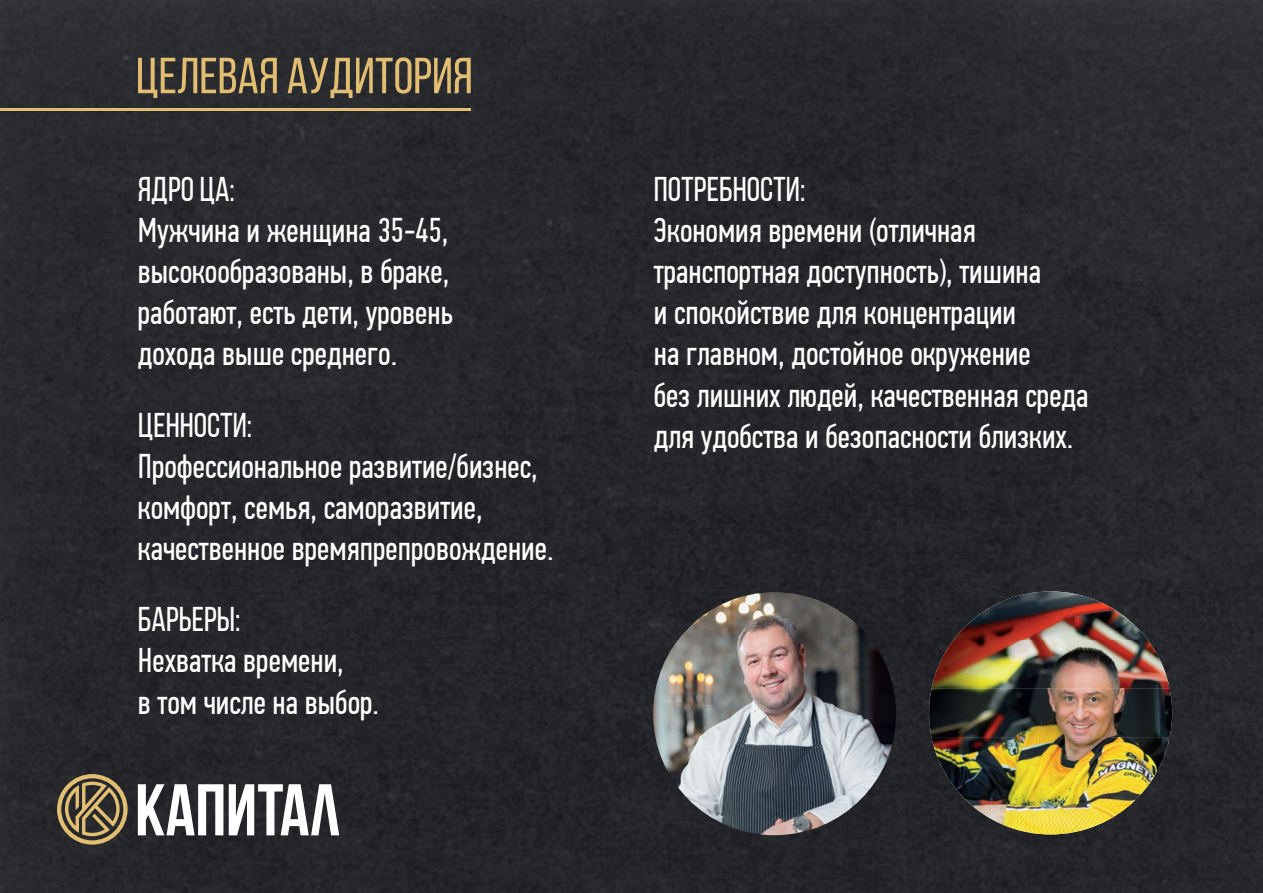
<style>
.page{position:relative;width:1263px;height:893px;background:#26282c}
.page>*{position:absolute;margin:0;border:0;box-sizing:border-box;transform-origin:0 0}
.t1{font:50.7px "Bebas Neue";color:#e1be72}
.t2{font:34.35px/41.1px "PF Din Text Comp Pro";color:#fff}
.t3{font:34.35px "Bebas Neue";color:#fff}
</style>
<div class="page">
<svg style="left:138px;top:784px;width:85px;height:51px"></svg>
<svg style="left:229px;top:784px;width:110px;height:51px"></svg>
<svg style="left:57px;top:774px;width:71px;height:71px"></svg>
<hr style="left:0;top:109px;width:471px;height:2px;background:#e1be72">
<img style="left:653px;top:592px;width:243px;height:243px;border-radius:121px">
<img style="left:953px;top:591px;width:122px;height:49px">
<img style="left:1075px;top:594px;width:73px;height:46px">
<img style="left:931px;top:640px;width:239px;height:49px">
<img style="left:929px;top:689px;width:243px;height:48px">
<img style="left:931px;top:737px;width:239px;height:49px">
<img style="left:953px;top:786px;width:122px;height:48px">
<img style="left:1075px;top:786px;width:73px;height:46px">
<h1 class="t1" style="left:136px;top:48px;width:339px">ЦЕЛевая аудитория</h1>
<p class="t3" style="left:138px;top:170px;width:99px">ядро ЦА:</p>
<p class="t2" style="left:138px;top:210px;width:317px">Мужчина и женщина 35-45, высокообразованы, в браке, работают, есть дети, уровень дохода выше среднего.</p>
<p class="t3" style="left:138px;top:406px;width:116px">ЦЕнности:</p>
<p class="t2" style="left:138px;top:446px;width:417px">Профессиональное развитие/бизнес, комфорт, семья, саморазвитие, качественное времяпрепровождение.</p>
<p class="t3" style="left:138px;top:601px;width:104px">барьеры:</p>
<p class="t2" style="left:138px;top:640px;width:243px">Нехватка времени,<br>в том числе на выбор.</p>
<p class="t3" style="left:654px;top:170px;width:153px">ПОТребности:</p>
<p class="t2" style="left:654px;top:210px;width:436px">Экономия времени (отличная транспортная доступность), тишина<br>и спокойствие для концентрации<br>на главном, достойное окружение<br>без лишних людей, качественная среда для удобства и безопасности близких.</p>
</div>
